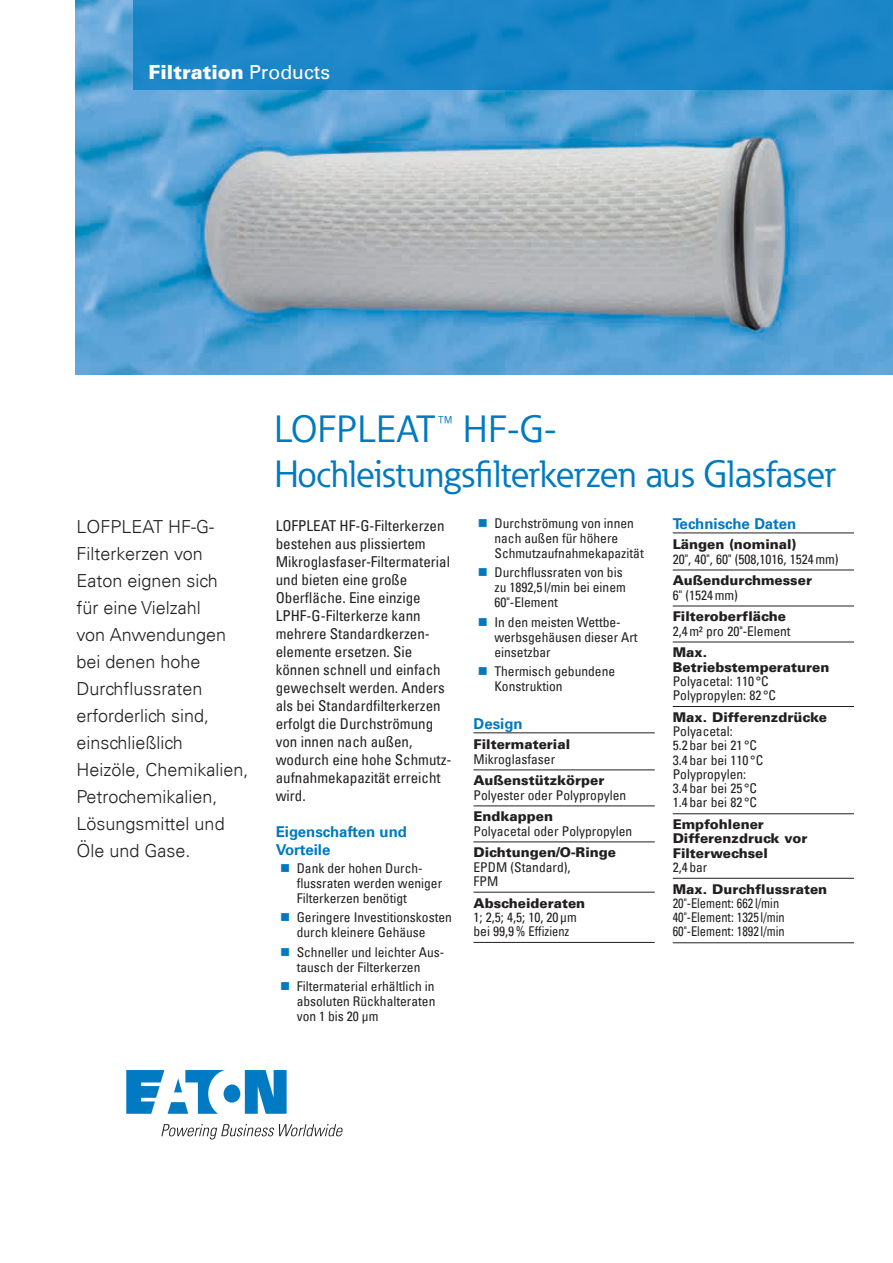
<style>
.page{position:relative;width:893px;height:1263px;background:#fff}
.page>*{position:absolute;margin:0;border:0;box-sizing:border-box;transform-origin:0 0}
.t1{font:37.5px/45px "Eaton";color:#0079c1}
.t2{font:900 19.5px "Univers LT";color:#fff}
.t3{font:300 18px/27px "Univers LT";color:#231f20}
.t4{font:condensed 15px/18px "Univers LT";color:#231f20}
.t5{font:700 15px/18px "Univers LT";color:#0079c1}
.t6{font:condensed 13.5px/15px "Univers LT";color:#231f20}
.t7{font:900 13.5px/14.2px "Univers LT";color:#231f20}
.t8{font:condensed 13.5px/14.2px "Univers LT";color:#231f20;scale:.92 1}
.s1{font-weight:400}
</style>
<div class="page">
<img style="left:75px;top:0;width:818px;height:375px">
<hr style="left:473px;top:732px;width:182px;height:1px;background:#231f20">
<hr style="left:473px;top:769px;width:182px;height:1px;background:#231f20">
<hr style="left:473px;top:805px;width:182px;height:1px;background:#231f20">
<hr style="left:473px;top:841px;width:182px;height:1px;background:#231f20">
<hr style="left:473px;top:892px;width:182px;height:1px;background:#231f20">
<hr style="left:473px;top:942px;width:182px;height:1px;background:#231f20">
<hr style="left:673px;top:532px;width:181px;height:1px;background:#231f20">
<hr style="left:673px;top:570px;width:181px;height:1px;background:#231f20">
<hr style="left:673px;top:606px;width:181px;height:1px;background:#231f20">
<hr style="left:673px;top:642px;width:181px;height:1px;background:#231f20">
<hr style="left:673px;top:706px;width:181px;height:1px;background:#231f20">
<hr style="left:673px;top:813px;width:181px;height:1px;background:#231f20">
<hr style="left:673px;top:878px;width:181px;height:1px;background:#231f20">
<hr style="left:673px;top:942px;width:181px;height:1px;background:#231f20">
<svg style="left:126px;top:1070px;width:161px;height:44px"></svg>
<svg style="left:161px;top:1124px;width:182px;height:15px"></svg>
<svg style="left:134px;top:0;width:759px;height:90px;background:#1984c6"></svg>
<h2 class="t2" style="left:149px;top:60px;width:183px">Filtration <span class="s1">Products</span></h2>
<h3 class="t3" style="left:76px;top:513px;width:174px">LOFPLEAT HF-G-<br>Filterkerzen von<br>Eaton eignen sich<br>für eine Vielzahl<br>von Anwendungen bei denen hohe<br>Durchflussraten erforderlich sind, einschließlich<br>Heizöle, Chemikalien,<br>Petrochemikalien,<br>Lösungsmittel und<br>Öle und Gase.</h3>
<h1 class="t1" style="left:274px;top:407px;width:562px">LOFPLEAT™ HF-G-<br>Hochleistungsfilterkerzen aus Glasfaser</h1>
<p class="t4" style="left:276px;top:516px;width:177px">LOFPLEAT HF-G-Filterkerzen bestehen aus plissiertem<br>Mikroglasfaser-Filtermaterial und bieten eine große<br>Oberfläche. Eine einzige<br>LPHF-G-Filterkerze kann mehrere Standardkerzen&shy;elemente ersetzen. Sie können schnell und einfach gewechselt werden. Anders als bei Standardfilterkerzen erfolgt die Durchströmung von innen nach außen, wodurch eine hohe Schmutz&shy;aufnahmekapazität erreicht wird.</p>
<p class="t5" style="left:276px;top:822px;width:133px">Eigenschaften und<br>Vorteile</p>
<p class="t6" style="left:297px;top:860px;width:147px">Dank der hohen Durch&shy;flussraten werden weniger<br>Filterkerzen benötigt</p>
<p class="t6" style="left:297px;top:910px;width:157px">Geringere Investitionskosten durch kleinere Gehäuse</p>
<p class="t6" style="left:297px;top:944px;width:149px">Schneller und leichter Aus&shy;tausch der Filterkerzen</p>
<p class="t6" style="left:297px;top:978px;width:140px;text-align:justify">Filtermaterial erhältlich in absoluten Rückhalteraten von 1 bis 20 µm</p>
<p class="t6" style="left:494px;top:515px;width:151px">Durchströmung von innen nach außen für höhere<br>Schmutzaufnahmekapazität</p>
<p class="t6" style="left:494px;top:565px;width:133px">Durchflussraten von bis zu 1892,5 l/min bei einem<br>60"-Element</p>
<p class="t6" style="left:494px;top:614px;width:145px">In den meisten Wettbe&shy;werbsgehäusen dieser Art einsetzbar</p>
<p class="t6" style="left:494px;top:664px;width:122px">Thermisch gebundene<br>Konstruktion</p>
<p class="t5" style="left:473px;top:715px;width:51px">Design</p>
<p class="t7" style="left:473px;top:737px;width:98px">Filtermaterial</p>
<p class="t6" style="left:473px;top:751px;width:83px">Mikroglasfaser</p>
<p class="t7" style="left:473px;top:773px;width:132px">Außenstützkörper</p>
<p class="t6" style="left:473px;top:787px;width:154px">Polyester oder Polypropylen</p>
<p class="t7" style="left:473px;top:809px;width:81px">Endkappen</p>
<p class="t6" style="left:473px;top:823px;width:160px">Polyacetal oder Polypropylen</p>
<p class="t7" style="left:473px;top:845px;width:144px">Dichtungen/O-Ringe</p>
<p class="t6" style="left:473px;top:859px;width:99px;line-height:14.2px">EPDM (Standard),<br>FPM</p>
<p class="t7" style="left:473px;top:895px;width:113px">Abscheideraten</p>
<p class="t6" style="left:473px;top:910px;width:105px;line-height:14.2px">1; 2,5; 4,5; 10, 20 μm bei 99,9% Effizienz</p>
<p class="t5" style="left:673px;top:515px;width:125px">Technische Daten</p>
<p class="t7" style="left:673px;top:537px;width:125px">Längen (nominal)</p>
<p class="t6" style="left:673px;top:551px;width:167px">20", 40", 60" (508,1016, 1524mm)</p>
<p class="t7" style="left:673px;top:573px;width:141px">Außendurchmesser</p>
<p class="t6" style="left:673px;top:587px;width:67px">6" (1524mm)</p>
<p class="t7" style="left:673px;top:609px;width:115px">Filteroberfläche</p>
<p class="t6" style="left:673px;top:623px;width:119px">2,4m² pro 20"-Element</p>
<p class="t7" style="left:673px;top:645px;width:158px">Max.<br>Betriebstemperaturen</p>
<p class="t6" style="left:673px;top:674px;width:105px;line-height:14.2px">Polyacetal: 110 °C<br>Polypropylen: 82 °C</p>
<p class="t7" style="left:673px;top:710px;width:156px">Max. Differenzdrücke</p>
<p class="t6" style="left:673px;top:724px;width:92px;line-height:14.2px">Polyacetal:<br>5.2 bar bei 21 °C<br>3.4 bar bei 110°C<br>Polypropylen:<br>3.4 bar bei 25 °C<br>1.4 bar bei 82 °C</p>
<p class="t7" style="left:673px;top:817px;width:136px">Empfohlener<br>Differenzdruck vor<br>Filterwechsel</p>
<p class="t6" style="left:673px;top:859px;width:36px">2,4 bar</p>
<p class="t7" style="left:673px;top:881px;width:156px">Max. Durchflussraten</p>
<p class="t8" style="left:673px;top:896px;width:123px">20"-Element: 662 l/min<br>40"-Element: 1325 l/min<br>60"-Element: 1892 l/min</p>
</div>
